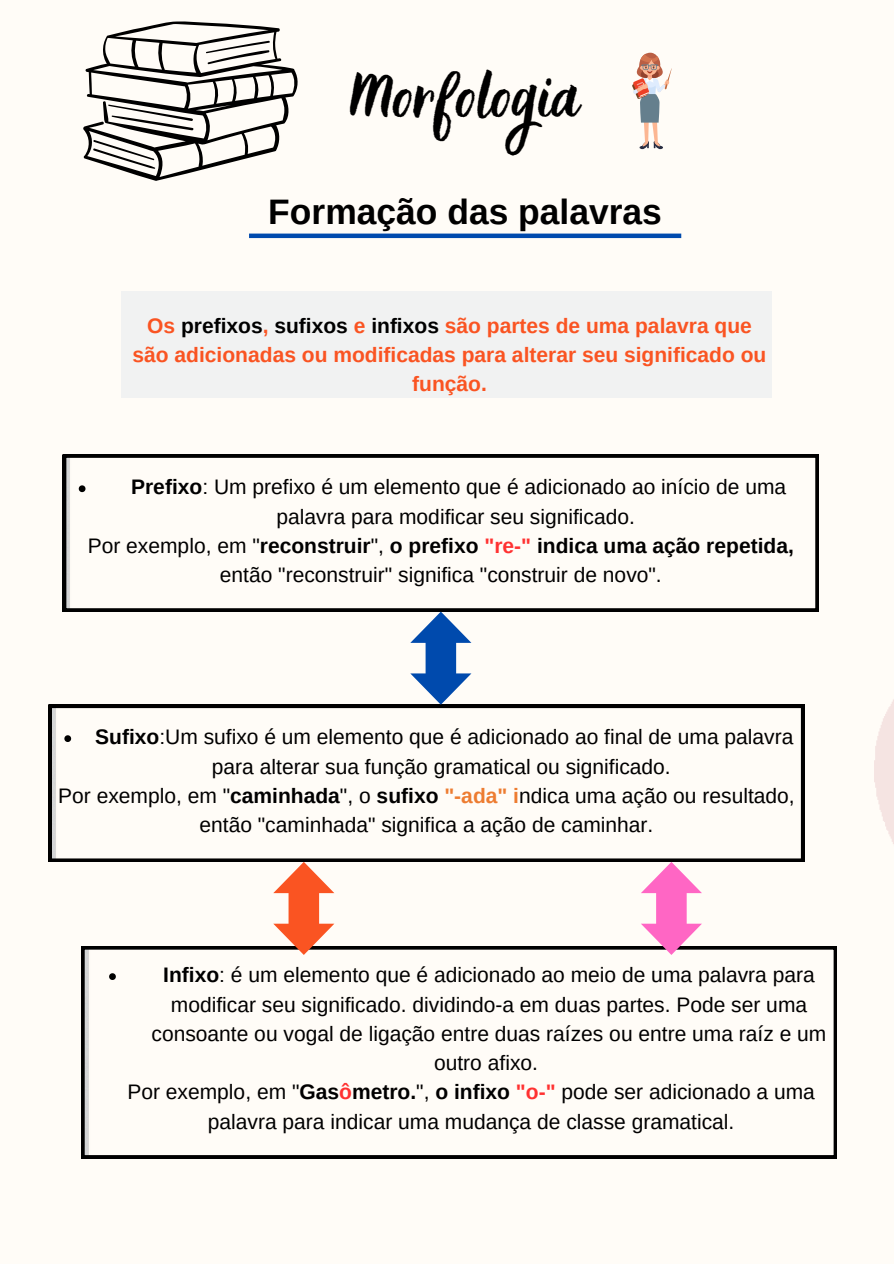
<style>
.page{position:relative;width:894px;height:1264px;background:#fff}
.page>*{position:absolute;margin:0;border:0;box-sizing:border-box;transform-origin:0 0}
.t1{font:49.5px "Holla";color:#000}
.t2{font:700 35.4px "Arimo";color:#000}
.t3{font:21px/29.2px "Arimo";color:#000;text-align:center}
.t4{font:700 21px/29.2px "Arimo";color:#fa5422;text-align:center}
.s1{color:#000}
.s2{font-weight:700}
.s3{font-weight:700;color:#ff3131}
.s4{font-weight:700;color:#ed7c31}
</style>
<div class="page">
<div style="left:0;top:0;width:893px;height:1263px;background:#fffcf7"></div>
<img style="left:874px;top:701px;width:19px;height:141px">
<svg style="left:632px;top:53px;width:39px;height:96px"></svg>
<svg style="left:83px;top:21px;width:215px;height:160px"></svg>
<div style="left:249px;top:233px;width:432px;height:5px;background:#004aad"></div>
<div style="left:121px;top:291px;width:650px;height:106px;background:#f1f2f2"></div>
<svg style="left:81px;top:946px;width:755px;height:212px"></svg>
<svg style="left:109px;top:973px;width:7px;height:7px"></svg>
<svg style="left:49px;top:704px;width:754px;height:157px"></svg>
<svg style="left:63px;top:454px;width:755px;height:157px"></svg>
<svg style="left:410px;top:611px;width:61px;height:93px"></svg>
<svg style="left:273px;top:861px;width:61px;height:93px"></svg>
<svg style="left:640px;top:861px;width:61px;height:93px"></svg>
<p class="t1" style="left:350px;top:68px;width:231px">Morfologia</p>
<p class="t2" style="left:268px;top:191px;width:395px">Formação das palavras</p>
<p class="t4" style="left:132px;top:311px;width:635px">Os <span class="s1">prefixos</span>, <span class="s1">sufixos</span> e <span class="s1">infixos</span> são partes de uma palavra que são adicionadas ou modificadas para alterar seu significado ou função.</p>
<p class="t3" style="left:131px;top:472px;width:656px"><span class="s2">Prefixo</span>: Um prefixo é um elemento que é adicionado ao início de uma palavra para modificar seu significado.</p>
<p class="t3" style="left:88px;top:531px;width:707px">Por exemplo, em "<span class="s2">reconstruir</span>", <span class="s2">o prefixo</span> <span class="s3">"re-"</span> <span class="s2">indica uma ação repetida, </span>então "reconstruir" significa "construir de novo".</p>
<h3 class="t3" style="left:95px;top:722px;width:699px"><span class="s2">Sufixo</span>:Um sufixo é um elemento que é adicionado ao final de uma palavra para alterar sua função gramatical ou significado.</h3>
<p class="t3" style="left:58px;top:780px;width:737px">Por exemplo, em "<span class="s2">caminhada</span>", o <span class="s2">sufixo</span> <span class="s4">"-ada" i</span>ndica uma ação ou resultado, então "caminhada" significa a ação de caminhar.</p>
<p class="t3" style="left:151px;top:960px;width:676px"><span class="s2">Infixo</span>: é um elemento que é adicionado ao meio de uma palavra para modificar seu significado. dividindo-a em duas partes. Pode ser uma consoante ou vogal de ligação entre duas raízes ou entre uma raíz e um outro afixo.</p>
<h2 class="t3" style="left:127px;top:1077px;width:688px">Por exemplo, em "<span class="s2">Gas</span><span class="s3">ô</span><span class="s2">metro.</span>", <span class="s2">o infixo</span> <span class="s3">"o-"</span> pode ser adicionado a uma palavra para indicar uma mudança de classe gramatical.</h2>
</div>
